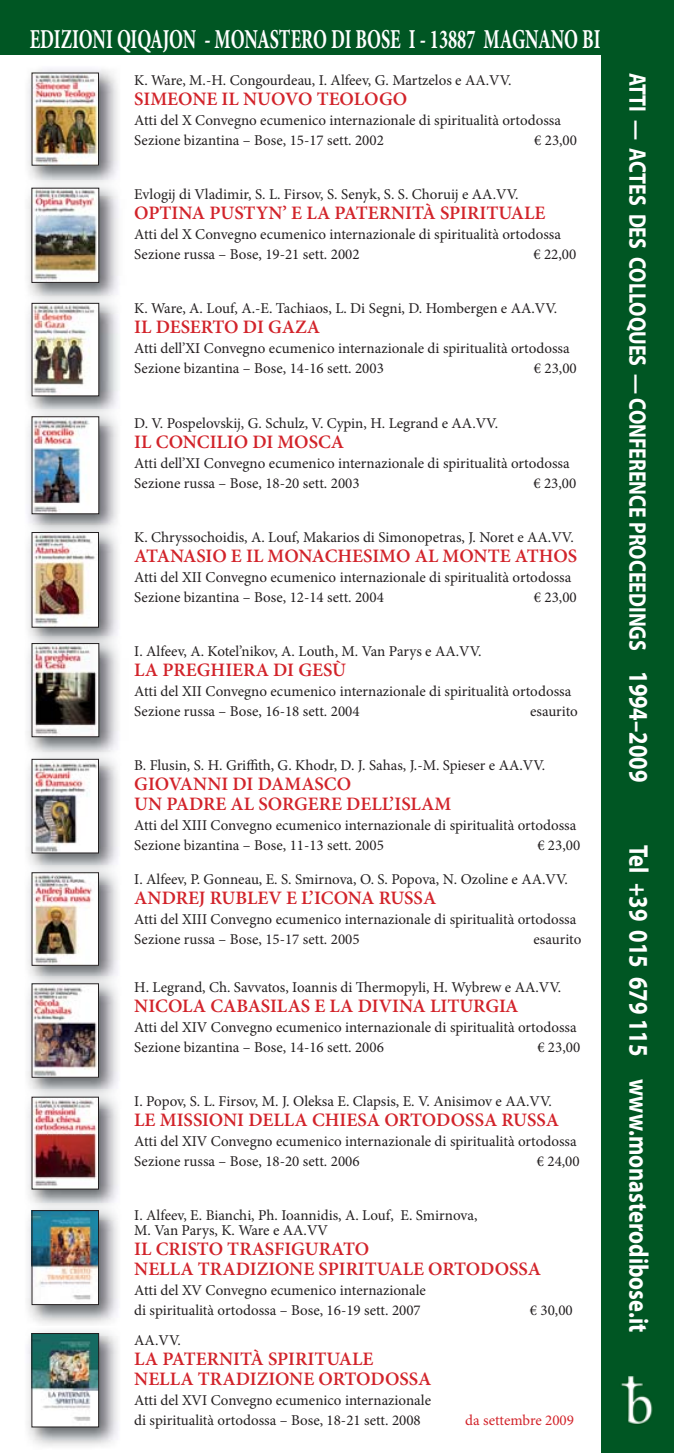
<style>
.page{position:relative;width:674px;height:1453px;background:#fff}
.page>*{position:absolute;margin:0;border:0;box-sizing:border-box;transform-origin:0 0}
.t1{font:700 27.25px "Minion Pro";letter-spacing:-.01em;color:#fff;scale:.67 1}
.t2{font:700 27px "Myriad Pro";color:#fff;scale:.83 1}
.t3{font:700 24px "Myriad Pro";color:#fff;scale:.83 1}
.t4{font:600 19px/20px "Minion Pro";color:#d2232a}
.t5{font:15px/20px "Minion Pro";color:#231f20}
.t6{font:15px "Minion Pro";color:#d2232a}
.s1{font-size:27px}
</style>
<div class="page">
<div style="left:0;top:0;width:673px;height:55px;background:#005623"></div>
<div style="left:601px;top:0;width:72px;height:1453px;background:#005623"></div>
<img style="left:621px;top:1376px;width:32px;height:49px">
<img style="left:28px;top:68px;width:90px;height:113px">
<img style="left:34px;top:75px;width:63px;height:88px">
<div style="left:32px;top:73px;width:67px;height:92px;border:1px solid #231f20"></div>
<img style="left:27px;top:195px;width:92px;height:101px">
<img style="left:30px;top:181px;width:85px;height:14px">
<img style="left:34px;top:190px;width:63px;height:91px">
<img style="left:28px;top:313px;width:91px;height:96px">
<img style="left:29px;top:296px;width:88px;height:17px">
<img style="left:34px;top:305px;width:63px;height:89px">
<img style="left:28px;top:426px;width:90px;height:99px">
<img style="left:29px;top:409px;width:88px;height:17px">
<img style="left:34px;top:419px;width:63px;height:93px">
<img style="left:28px;top:544px;width:90px;height:92px">
<img style="left:28px;top:525px;width:89px;height:19px">
<img style="left:34px;top:534px;width:63px;height:91px">
<div style="left:32px;top:532px;width:67px;height:95px;border:1px solid #231f20"></div>
<img style="left:27px;top:657px;width:91px;height:95px">
<img style="left:28px;top:636px;width:90px;height:21px">
<img style="left:34px;top:645px;width:63px;height:90px">
<div style="left:32px;top:643px;width:67px;height:94px;border:1px solid #231f20"></div>
<img style="left:27px;top:766px;width:91px;height:99px">
<img style="left:34px;top:761px;width:63px;height:90px">
<div style="left:32px;top:759px;width:67px;height:94px;border:1px solid #231f20"></div>
<img style="left:28px;top:884px;width:90px;height:92px">
<img style="left:28px;top:865px;width:89px;height:19px">
<img style="left:34px;top:874px;width:63px;height:89px">
<div style="left:32px;top:872px;width:67px;height:93px;border:1px solid #231f20"></div>
<img style="left:27px;top:995px;width:91px;height:95px">
<img style="left:28px;top:976px;width:89px;height:19px">
<img style="left:34px;top:985px;width:63px;height:90px">
<div style="left:32px;top:983px;width:67px;height:94px;border:1px solid #231f20"></div>
<img style="left:28px;top:1108px;width:90px;height:95px">
<img style="left:29px;top:1090px;width:88px;height:18px">
<img style="left:34px;top:1099px;width:63px;height:88px">
<div style="left:32px;top:1097px;width:67px;height:92px;border:1px solid #231f20"></div>
<img style="left:27px;top:1219px;width:91px;height:105px">
<img style="left:30px;top:1203px;width:86px;height:16px">
<img style="left:34px;top:1212px;width:63px;height:91px">
<div style="left:32px;top:1210px;width:67px;height:95px;border:1px solid #231f20"></div>
<img style="left:27px;top:1335px;width:91px;height:111px">
<img style="left:31px;top:1330px;width:79px;height:5px">
<img style="left:34px;top:1335px;width:63px;height:90px">
<div style="left:32px;top:1333px;width:67px;height:94px;border:1px solid #231f20"></div>
<h1 class="t1" style="left:30px;top:28px;width:853px">EDIZIONI QIQAJON - MONASTERO DI BOSE I - 13887 MAGNANO BI</h1>
<p class="t5" style="left:134px;top:72px;width:378px">K. Ware, M.-H. Congourdeau, I. Alfeev, G. Martzelos e AA.VV.</p>
<p class="t4" style="left:134px;top:91px;width:274px">SIMEONE IL NUOVO TEOLOGO</p>
<p class="t5" style="left:134px;top:112px;width:428px">Atti del X Convegno ecumenico internazionale di spiritualità ortodossa<br>Sezione bizantina – Bose, 15-17 sett. 2002</p>
<p class="t5" style="left:534px;top:132px;width:44px">€ 23,00</p>
<p class="t5" style="left:134px;top:186px;width:385px">Evlogij di Vladimir, S. L. Firsov, S. Senyk, S. S. Choruij e AA.VV.</p>
<p class="t4" style="left:134px;top:205px;width:412px">OPTINA PUSTYN’ E LA PATERNITÀ SPIRITUALE</p>
<p class="t5" style="left:134px;top:226px;width:428px">Atti del X Convegno ecumenico internazionale di spiritualità ortodossa<br>Sezione russa – Bose, 19-21 sett. 2002</p>
<p class="t5" style="left:533px;top:246px;width:44px">€ 22,00</p>
<p class="t5" style="left:134px;top:300px;width:424px">K. Ware, A. Louf, A.-E. Tachiaos, L. Di Segni, D. Hombergen e AA.VV.</p>
<p class="t4" style="left:134px;top:319px;width:187px">IL DESERTO DI GAZA</p>
<p class="t5" style="left:134px;top:340px;width:437px">Atti dell’XI Convegno ecumenico internazionale di spiritualità ortodossa<br>Sezione bizantina – Bose, 14-16 sett. 2003</p>
<p class="t5" style="left:533px;top:360px;width:44px">€ 23,00</p>
<p class="t5" style="left:134px;top:414px;width:365px">D. V. Pospelovskij, G. Schulz, V. Cypin, H. Legrand e AA.VV.</p>
<p class="t4" style="left:134px;top:433px;width:211px">IL CONCILIO DI MOSCA</p>
<p class="t5" style="left:134px;top:454px;width:437px">Atti dell’XI Convegno ecumenico internazionale di spiritualità ortodossa<br>Sezione russa – Bose, 18-20 sett. 2003</p>
<p class="t5" style="left:533px;top:474px;width:44px">€ 23,00</p>
<p class="t5" style="left:134px;top:528px;width:440px">K. Chryssochoidis, A. Louf, Makarios di Simonopetras, J. Noret e AA.VV.</p>
<p class="t4" style="left:134px;top:547px;width:444px">ATANASIO E IL MONACHESIMO AL MONTE ATHOS</p>
<p class="t5" style="left:134px;top:568px;width:438px">Atti del XII Convegno ecumenico internazionale di spiritualità ortodossa<br>Sezione bizantina – Bose, 12-14 sett. 2004</p>
<p class="t5" style="left:533px;top:588px;width:44px">€ 23,00</p>
<p class="t5" style="left:134px;top:642px;width:348px">I. Alfeev, A. Kotel’nikov, A. Louth, M. Van Parys e AA.VV.</p>
<p class="t4" style="left:134px;top:661px;width:213px">LA PREGHIERA DI GESÙ</p>
<p class="t5" style="left:134px;top:682px;width:438px">Atti del XII Convegno ecumenico internazionale di spiritualità ortodossa<br>Sezione russa – Bose, 16-18 sett. 2004</p>
<p class="t5" style="left:529px;top:702px;width:49px">esaurito</p>
<p class="t5" style="left:134px;top:757px;width:412px">B. Flusin, S. H. Griffith, G. Khodr, D. J. Sahas, J.-M. Spieser e AA.VV.</p>
<p class="t4" style="left:134px;top:776px;width:318px">GIOVANNI DI DAMASCO<br>UN PADRE AL SORGERE DELL’ISLAM</p>
<p class="t5" style="left:134px;top:817px;width:443px">Atti del XIII Convegno ecumenico internazionale di spiritualità ortodossa<br>Sezione bizantina – Bose, 11-13 sett. 2005</p>
<p class="t5" style="left:537px;top:837px;width:44px">€ 23,00</p>
<p class="t5" style="left:134px;top:871px;width:435px">I. Alfeev, P. Gonneau, E. S. Smirnova, O. S. Popova, N. Ozoline e AA.VV.</p>
<p class="t4" style="left:134px;top:890px;width:303px">ANDREJ RUBLEV E L’ICONA RUSSA</p>
<p class="t5" style="left:134px;top:911px;width:443px">Atti del XIII Convegno ecumenico internazionale di spiritualità ortodossa<br>Sezione russa – Bose, 15-17 sett. 2005</p>
<p class="t5" style="left:533px;top:931px;width:49px">esaurito</p>
<p class="t5" style="left:134px;top:978px;width:428px">H. Legrand, Ch. Savvatos, Ioannis di Thermopyli, H. Wybrew e AA.VV.</p>
<p class="t4" style="left:134px;top:997px;width:385px">NICOLA CABASILAS E LA DIVINA LITURGIA</p>
<p class="t5" style="left:134px;top:1018px;width:444px">Atti del XIV Convegno ecumenico internazionale di spiritualità ortodossa<br>Sezione bizantina – Bose, 14-16 sett. 2006</p>
<p class="t5" style="left:537px;top:1038px;width:44px">€ 23,00</p>
<p class="t5" style="left:134px;top:1092px;width:419px">I. Popov, S. L. Firsov, M. J. Oleksa E. Clapsis, E. V. Anisimov e AA.VV.</p>
<p class="t4" style="left:134px;top:1111px;width:426px">LE MISSIONI DELLA CHIESA ORTODOSSA RUSSA</p>
<p class="t5" style="left:134px;top:1132px;width:444px">Atti del XIV Convegno ecumenico internazionale di spiritualità ortodossa<br>Sezione russa – Bose, 18-20 sett. 2006</p>
<p class="t5" style="left:536px;top:1152px;width:44px">€ 24,00</p>
<p class="t5" style="left:134px;top:1209px;width:344px;line-height:15px">I. Alfeev, E. Bianchi, Ph. Ioannidis, A. Louf, E. Smirnova,<br>M. Van Parys, K. Ware e AA.VV</p>
<p class="t4" style="left:134px;top:1240px;width:408px">IL CRISTO TRASFIGURATO<br>NELLA TRADIZIONE SPIRITUALE ORTODOSSA</p>
<p class="t5" style="left:134px;top:1281px;width:293px">Atti del XV Convegno ecumenico internazionale di spiritualità ortodossa – Bose, 16-19 sett. 2007</p>
<p class="t5" style="left:529px;top:1301px;width:44px">€ 30,00</p>
<p class="t5" style="left:134px;top:1331px;width:48px">AA.VV.</p>
<p class="t4" style="left:134px;top:1350px;width:298px">LA PATERNITÀ SPIRITUALE<br>NELLA TRADIZIONE ORTODOSSA</p>
<p class="t5" style="left:134px;top:1391px;width:298px">Atti del XVI Convegno ecumenico internazionale di spiritualità ortodossa – Bose, 18-21 sett. 2008</p>
<p class="t6" style="left:465px;top:1414px;width:110px">da settembre 2009</p>
<h3 class="t3" style="left:646px;top:73px;width:856px;rotate:90deg">ATTI — ACTES DES COLLOQUES — CONFERENCE PROCEEDINGS <span class="s1">1994–2009</span></h3>
<h2 class="t2" style="left:648px;top:845px;width:588px;rotate:90deg">Tel +39 015 679 115 www.monasterodibose.it</h2>
</div>
